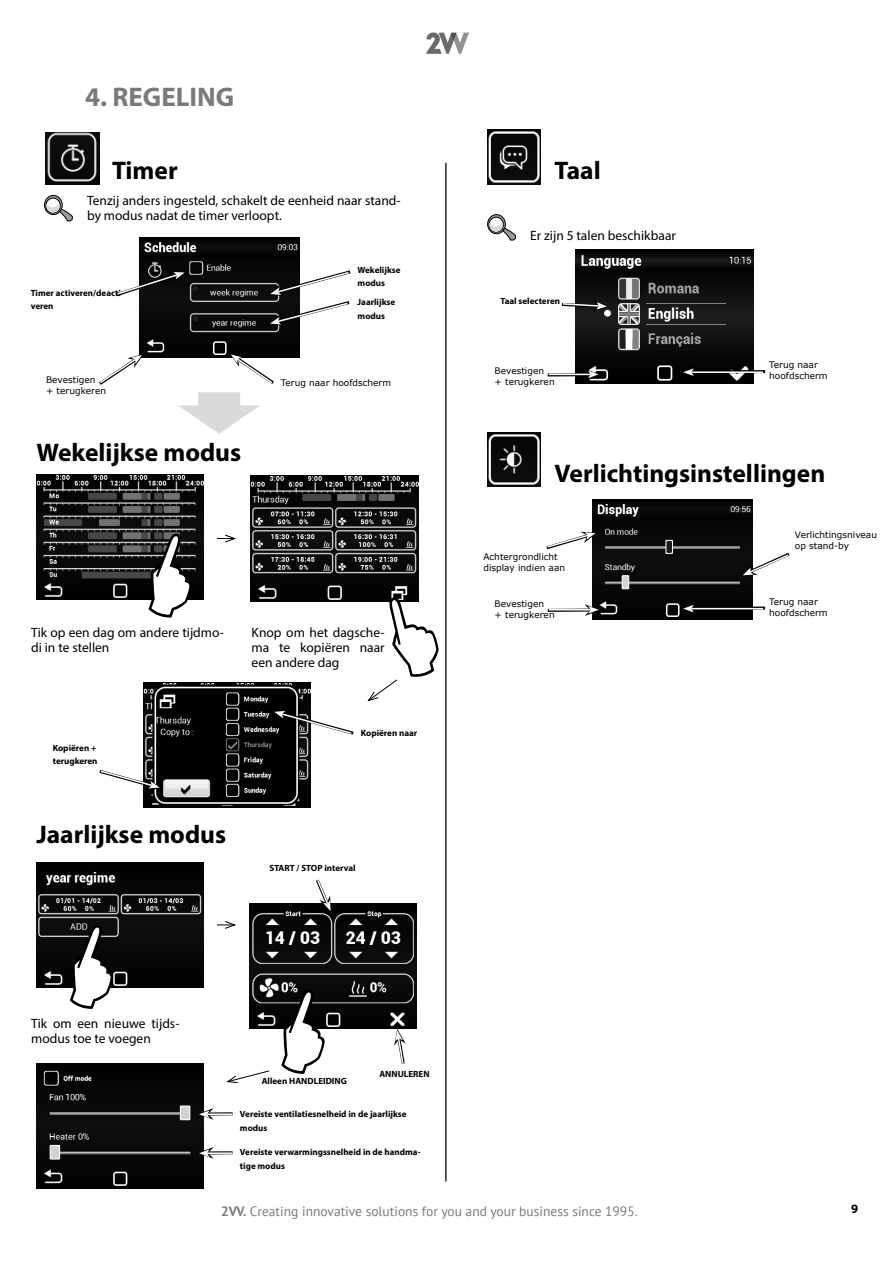
<style>
.page{position:relative;width:893px;height:1263px;background:#fff}
.page>*{position:absolute;margin:0;border:0;box-sizing:border-box;transform-origin:0 0}
.obsah{font:700 27px "Myriad Pro";color:#7a7a7a}
.Text_-_odsazeni{font:700 25.5px "Myriad Pro";color:#000}
.Text{font:13.5px/15px "Myriad Pro";color:#000}
.t1{font:13.5px "PT Sans";color:#7a7a7a}
.t2{font:700 12.75px "Myriad Pro";color:#000}
.Text_-_odsazeni-2{font:700 9px/13.5px "Myriad Pro";color:#000}
.t3{font:9px/10.8px "Verdana";color:#000}
.s1{font-weight:700}
</style>
<div class="page">
<img style="left:426px;top:32px;width:43px;height:22px">
<img style="left:575px;top:249px;width:179px;height:134px">
<img style="left:46px;top:132px;width:54px;height:52px">
<hr style="left:445px;top:163px;width:1px;height:1018px;background:#000">
<img style="left:139px;top:238px;width:160px;height:120px">
<svg style="left:115px;top:271px;width:73px;height:28px"></svg>
<svg style="left:267px;top:268px;width:84px;height:58px"></svg>
<svg style="left:99px;top:354px;width:45px;height:31px"></svg>
<hr style="left:548px;top:373px;width:42px;height:3px;background:#000">
<hr style="left:549px;top:374px;width:41px;height:1px;background:#fff">
<svg style="left:585px;top:369px;width:16px;height:12px"></svg>
<svg style="left:561px;top:300px;width:48px;height:12px"></svg>
<hr style="left:690px;top:370px;width:75px;height:3px;background:#000">
<hr style="left:691px;top:371px;width:72px;height:2px;background:#fff">
<svg style="left:680px;top:366px;width:16px;height:12px"></svg>
<svg style="left:170px;top:353px;width:107px;height:81px"></svg>
<img style="left:37px;top:475px;width:167px;height:125px">
<img style="left:250px;top:476px;width:168px;height:125px">
<svg style="left:149px;top:533px;width:43px;height:85px"></svg>
<svg style="left:217px;top:534px;width:19px;height:9px"></svg>
<svg style="left:366px;top:597px;width:73px;height:105px"></svg>
<img style="left:144px;top:683px;width:167px;height:125px">
<svg style="left:271px;top:709px;width:83px;height:28px"></svg>
<svg style="left:99px;top:768px;width:63px;height:22px"></svg>
<img style="left:37px;top:862px;width:167px;height:125px">
<svg style="left:70px;top:924px;width:43px;height:85px"></svg>
<svg style="left:217px;top:921px;width:19px;height:8px"></svg>
<svg style="left:226px;top:1070px;width:44px;height:13px"></svg>
<img style="left:249px;top:904px;width:167px;height:125px">
<svg style="left:313px;top:879px;width:18px;height:33px"></svg>
<svg style="left:394px;top:1029px;width:12px;height:35px"></svg>
<svg style="left:281px;top:989px;width:44px;height:85px"></svg>
<img style="left:37px;top:1064px;width:167px;height:125px">
<hr style="left:208px;top:1112px;width:25px;height:3px;background:#000">
<hr style="left:207px;top:1113px;width:25px;height:2px;background:#fff">
<svg style="left:198px;top:1108px;width:16px;height:12px"></svg>
<hr style="left:208px;top:1151px;width:25px;height:3px;background:#000">
<hr style="left:207px;top:1152px;width:25px;height:2px;background:#fff">
<svg style="left:198px;top:1147px;width:16px;height:12px"></svg>
<svg style="left:44px;top:195px;width:18px;height:20px"></svg>
<div style="left:44px;top:195px;width:19px;height:20px;border:1px solid #000;border-radius:50%"></div>
<div style="left:46px;top:198px;width:14px;height:15px;background:#fff;border-radius:50%"></div>
<div style="left:46px;top:198px;width:15px;height:15px;border:1px solid #000;border-radius:50%"></div>
<svg style="left:46px;top:202px;width:27px;height:19px"></svg>
<svg style="left:488px;top:215px;width:17px;height:19px"></svg>
<div style="left:487px;top:214px;width:19px;height:20px;border:1px solid #000;border-radius:50%"></div>
<svg style="left:489px;top:217px;width:14px;height:15px"></svg>
<div style="left:489px;top:217px;width:15px;height:15px;border:1px solid #000;border-radius:50%"></div>
<svg style="left:489px;top:221px;width:27px;height:19px"></svg>
<img style="left:487px;top:130px;width:54px;height:54px">
<img style="left:487px;top:432px;width:54px;height:55px">
<img style="left:593px;top:499px;width:160px;height:120px">
<hr style="left:548px;top:609px;width:42px;height:3px;background:#000">
<hr style="left:549px;top:609px;width:41px;height:1px;background:#fff">
<svg style="left:585px;top:604px;width:16px;height:12px"></svg>
<svg style="left:546px;top:532px;width:52px;height:19px"></svg>
<svg style="left:741px;top:550px;width:49px;height:26px"></svg>
<svg style="left:696px;top:606px;width:69px;height:4px"></svg>
<hr style="left:691px;top:608px;width:72px;height:1px;background:#fff">
<svg style="left:680px;top:602px;width:16px;height:12px"></svg>
<p class="obsah" style="left:85px;top:79px;width:151px">4. REGELING</p>
<p class="Text_-_odsazeni" style="left:112px;top:154px;width:67px">Timer</p>
<p class="Text_-_odsazeni" style="left:554px;top:154px;width:48px">Taal</p>
<p class="Text" style="left:87px;top:193px;width:315px">Tenzij anders ingesteld, schakelt de eenheid naar stand&shy;by modus nadat de timer verloopt.</p>
<p class="Text" style="left:530px;top:228px;width:147px">Er zijn 5 talen beschikbaar</p>
<p class="Text_-_odsazeni-2" style="left:31px;top:286px;width:95px">Timer activeren/deacti&shy;veren</p>
<p class="t3" style="left:46px;top:374px;width:51px">Bevestigen</p>
<p class="t3" style="left:46px;top:385px;width:62px">+ terugkeren</p>
<p class="Text_-_odsazeni-2" style="left:358px;top:263px;width:44px">Wekelijkse modus</p>
<p class="Text_-_odsazeni-2" style="left:358px;top:295px;width:39px">Jaarlijkse</p>
<p class="Text_-_odsazeni-2" style="left:500px;top:294px;width:61px">Taal selecteren</p>
<p class="Text_-_odsazeni-2" style="left:358px;top:309px;width:29px">modus</p>
<p class="t3" style="left:495px;top:365px;width:51px">Bevestigen</p>
<p class="t3" style="left:281px;top:377px;width:112px">Terug naar hoofdscherm</p>
<p class="t3" style="left:495px;top:376px;width:62px">+ terugkeren</p>
<p class="t3" style="left:769px;top:360px;width:60px">Terug naar hoofdscherm</p>
<p class="Text_-_odsazeni" style="left:37px;top:436px;width:206px">Wekelijkse modus</p>
<p class="Text" style="left:31px;top:625px;width:194px">Tik op een dag om andere tijdmo&shy;di in te stellen</p>
<p class="Text" style="left:252px;top:624px;width:135px;text-align:justify">Knop om het dagsche&shy;ma te kopiëren naar een andere dag</p>
<p class="Text_-_odsazeni" style="left:554px;top:457px;width:272px">Verlichtingsinstellingen</p>
<p class="t3" style="left:483px;top:552px;width:83px">Achtergrondlicht display indien aan</p>
<p class="t3" style="left:495px;top:598px;width:51px">Bevestigen</p>
<p class="t3" style="left:495px;top:609px;width:62px">+ terugkeren</p>
<p class="t3" style="left:795px;top:529px;width:84px">Verlichtingsniveau op stand-by</p>
<p class="t3" style="left:769px;top:596px;width:60px">Terug naar hoofdscherm</p>
<p class="Text_-_odsazeni-2" style="left:53px;top:741px;width:46px">Kopiëren + terugkeren</p>
<p class="Text_-_odsazeni" style="left:37px;top:817px;width:191px">Jaarlijkse modus</p>
<p class="Text_-_odsazeni-2" style="left:361px;top:726px;width:58px">Kopiëren naar</p>
<p class="Text_-_odsazeni-2" style="left:269px;top:861px;width:88px">START / STOP interval</p>
<p class="Text" style="left:31px;top:1015px;width:150px">Tik om een nieuwe tijds&shy;modus toe te voegen</p>
<p class="Text_-_odsazeni-2" style="left:262px;top:1073px;width:87px">Alleen HANDLEIDING</p>
<p class="Text_-_odsazeni-2" style="left:379px;top:1067px;width:52px">ANNULEREN</p>
<p class="Text_-_odsazeni-2" style="left:240px;top:1107px;width:168px">Vereiste ventilatiesnelheid in de jaarlijkse modus</p>
<p class="Text_-_odsazeni-2" style="left:240px;top:1145px;width:182px">Vereiste verwarmingssnelheid in de handma&shy;tige modus</p>
<h3 class="t1" style="left:221px;top:1203px;width:418px"><span class="s1">2VV.</span> Creating innovative solutions for you and your business since 1995.</h3>
<h3 class="t2" style="left:851px;top:1200px;width:9px">9</h3>
</div>
